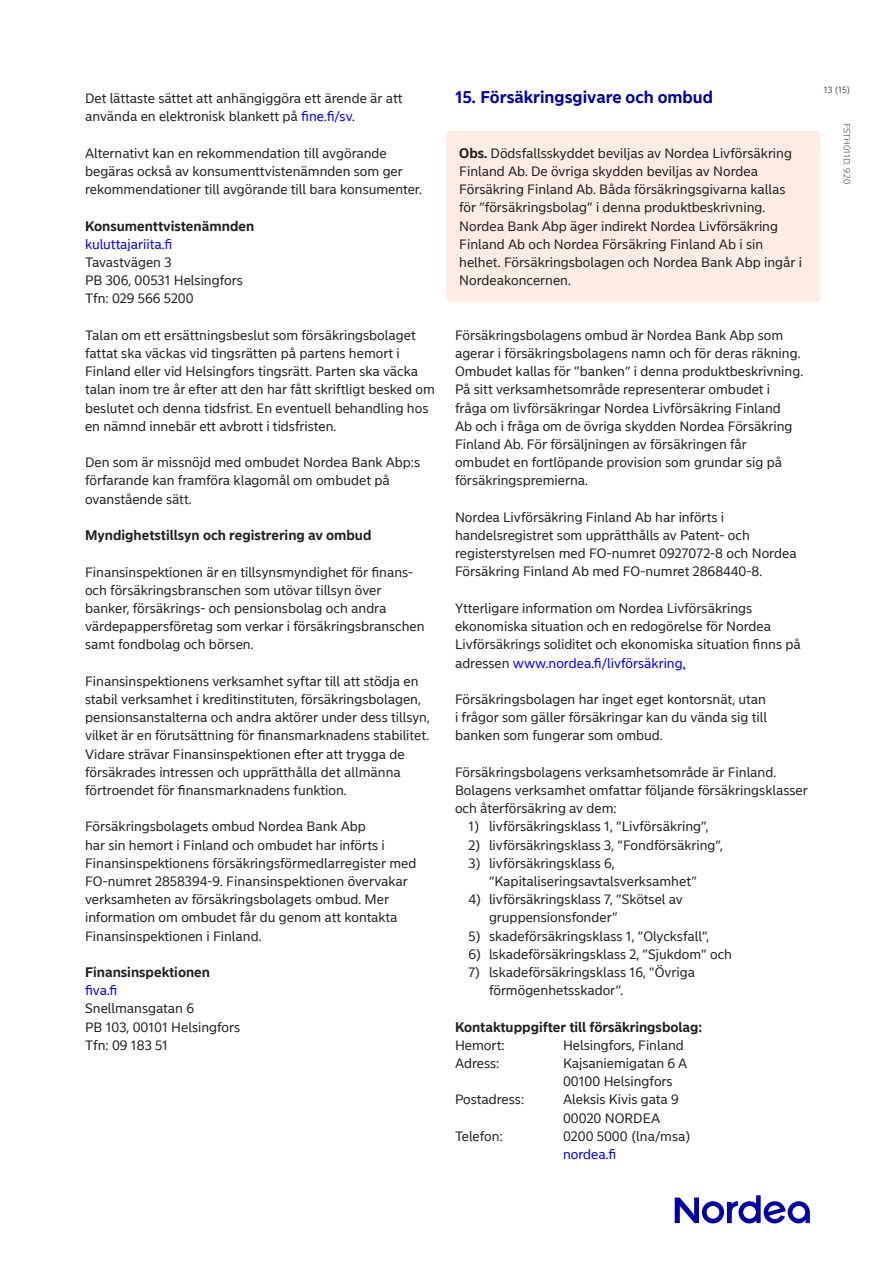
<style>
.page{position:relative;width:893px;height:1263px;background:#fff}
.page>*{position:absolute;margin:0;border:0;box-sizing:border-box;transform-origin:0 0}
.Body_text_headline{font:700 16.5px "Nordea Sans Small";color:#0000a0}
.Body_text_no_indent{font:13.5px/18.1px "Nordea Sans Small";color:#231f20}
.t1{font:700 13.5px "Nordea Sans Small";color:#231f20}
.Body_text_no_indent-2{font:13.5px "Nordea Sans Small";color:#00f}
.t2{font:300 9px "Nordea Sans Small";color:#4b4c4d}
.t3{font:9px "Nordea Sans Small";color:#4b4c4d}
.s1{color:#00f}
.s2{font-weight:700}
</style>
<div class="page">
<div style="left:446px;top:131px;width:375px;height:171px;background:#fdece4;border-radius:4px"></div>
<svg style="left:675px;top:1195px;width:135px;height:28px"></svg>
<p class="Body_text_no_indent" style="left:85px;top:90px;width:319px">Det lättaste sättet att anhängiggöra ett ärende är att använda en elektronisk blankett på <span class="s1">fine.fi/sv</span>.</p>
<p class="Body_text_no_indent" style="left:85px;top:144px;width:338px">Alternativt kan en rekommendation till avgörande begäras också av konsumenttvistenämnden som ger rekommendationer till avgörande till bara konsumenter.</p>
<h4 class="t1" style="left:85px;top:218px;width:171px">Konsumenttvistenämnden</h4>
<p class="Body_text_no_indent-2" style="left:85px;top:236px;width:89px">kuluttajariita.fi</p>
<p class="Body_text_no_indent" style="left:85px;top:253px;width:88px">Tavastvägen 3</p>
<p class="Body_text_no_indent" style="left:85px;top:272px;width:159px">PB 306, 00531 Helsingfors</p>
<p class="Body_text_no_indent" style="left:85px;top:290px;width:110px">Tfn: 029 566 5200</p>
<p class="Body_text_no_indent" style="left:85px;top:326px;width:351px">Talan om ett ersättningsbeslut som försäkringsbolaget fattat ska väckas vid tingsrätten på partens hemort i Finland eller vid Helsingfors tingsrätt. Parten ska väcka talan inom tre år efter att den har fått skriftligt besked om beslutet och denna tidsfrist. En eventuell behandling hos en nämnd innebär ett avbrott i tidsfristen.</p>
<p class="Body_text_no_indent" style="left:85px;top:454px;width:337px">Den som är missnöjd med ombudet Nordea Bank Abp:s förfarande kan framföra klagomål om ombudet på ovanstående sätt.</p>
<h4 class="t1" style="left:85px;top:527px;width:288px">Myndighetstillsyn och registrering av ombud</h4>
<p class="Body_text_no_indent" style="left:85px;top:563px;width:341px">Finansinspektionen är en tillsynsmyndighet för finans&shy;och försäkringsbranschen som utövar tillsyn över banker, försäkrings- och pensionsbolag och andra värdepappersföretag som verkar i försäkringsbranschen samt fondbolag och börsen.</p>
<p class="Body_text_no_indent" style="left:85px;top:672px;width:346px">Finansinspektionens verksamhet syftar till att stödja en stabil verksamhet i kreditinstituten, försäkringsbolagen, pensionsanstalterna och andra aktörer under dess tillsyn, vilket är en förutsättning för finansmarknadens stabilitet.<br>Vidare strävar Finansinspektionen efter att trygga de försäkrades intressen och upprätthålla det allmänna förtroendet för finansmarknadens funktion.</p>
<p class="Body_text_no_indent" style="left:85px;top:818px;width:333px">Försäkringsbolagets ombud Nordea Bank Abp<br>har sin hemort i Finland och ombudet har införts i Finansinspektionens försäkringsförmedlarregister med FO-numret 2858394-9. Finansinspektionen övervakar verksamheten av försäkringsbolagets ombud. Mer information om ombudet får du genom att kontakta Finansinspektionen i Finland.</p>
<h4 class="t1" style="left:85px;top:964px;width:127px">Finansinspektionen</h4>
<p class="Body_text_no_indent-2" style="left:85px;top:982px;width:34px">fiva.fi</p>
<p class="Body_text_no_indent" style="left:85px;top:1000px;width:111px">Snellmansgatan 6</p>
<p class="Body_text_no_indent" style="left:85px;top:1018px;width:157px">PB 103, 00101 Helsingfors</p>
<p class="Body_text_no_indent" style="left:85px;top:1036px;width:84px">Tfn: 09 183 51</p>
<h3 class="Body_text_headline" style="left:455px;top:87px;width:260px">15. Försäkringsgivare och ombud</h3>
<p class="Body_text_no_indent" style="left:459px;top:144px;width:344px"><span class="s2">Obs.</span> Dödsfallsskyddet beviljas av Nordea Livförsäkring Finland Ab. De övriga skydden beviljas av Nordea Försäkring Finland Ab. Båda försäkringsgivarna kallas för ”försäkringsbolag” i denna produktbeskrivning.<br>Nordea Bank Abp äger indirekt Nordea Livförsäkring Finland Ab och Nordea Försäkring Finland Ab i sin helhet. Försäkringsbolagen och Nordea Bank Abp ingår i Nordeakoncernen.</p>
<p class="t3" style="left:824px;top:84px;width:28px">13 (15)</p>
<p class="t2" style="left:852px;top:123px;width:63px;rotate:90deg">FSTH011D. 9.20</p>
<p class="Body_text_no_indent" style="left:455px;top:326px;width:350px">Försäkringsbolagens ombud är Nordea Bank Abp som agerar i försäkringsbolagens namn och för deras räkning.<br>Ombudet kallas för ”banken” i denna produktbeskrivning.<br>På sitt verksamhetsområde representerar ombudet i fråga om livförsäkringar Nordea Livförsäkring Finland<br>Ab och i fråga om de övriga skydden Nordea Försäkring Finland Ab. För försäljningen av försäkringen får ombudet en fortlöpande provision som grundar sig på försäkringspremierna.</p>
<p class="Body_text_no_indent" style="left:455px;top:508px;width:343px">Nordea Livförsäkring Finland Ab har införts i handelsregistret som upprätthålls av Patent- och registerstyrelsen med FO-numret 0927072-8 och Nordea Försäkring Finland Ab med FO-numret 2868440-8.</p>
<p class="Body_text_no_indent" style="left:455px;top:599px;width:347px">Ytterligare information om Nordea Livförsäkrings ekonomiska situation och en redogörelse för Nordea Livförsäkrings soliditet och ekonomiska situation finns på adressen <span class="s1">www.nordea.fi/livförsäkring.</span></p>
<p class="Body_text_no_indent" style="left:455px;top:690px;width:314px;text-align:justify">Försäkringsbolagen har inget eget kontorsnät, utan i frågor som gäller försäkringar kan du vända sig till banken som fungerar som ombud.</p>
<p class="Body_text_no_indent" style="left:455px;top:763px;width:354px">Försäkringsbolagens verksamhetsområde är Finland.<br>Bolagens verksamhet omfattar följande försäkringsklasser och återförsäkring av dem:</p>
<p class="Body_text_no_indent" style="left:469px;top:818px;width:241px">1) livförsäkringsklass 1, ”Livförsäkring”,</p>
<p class="Body_text_no_indent" style="left:469px;top:836px;width:256px">2) livförsäkringsklass 3, ”Fondförsäkring”,</p>
<p class="Body_text_no_indent" style="left:489px;top:854px;width:209px;text-indent:-20px">3) livförsäkringsklass 6, ”Kapitaliseringsavtalsverksamhet”</p>
<p class="Body_text_no_indent" style="left:489px;top:890px;width:195px;text-indent:-20px">4) livförsäkringsklass 7, ”Skötsel av gruppensionsfonder”</p>
<p class="Body_text_no_indent" style="left:469px;top:927px;width:242px">5) skadeförsäkringsklass 1, ”Olycksfall”,</p>
<p class="Body_text_no_indent" style="left:469px;top:945px;width:265px">6) lskadeförsäkringsklass 2, ”Sjukdom” och</p>
<p class="Body_text_no_indent" style="left:489px;top:963px;width:208px;text-indent:-20px">7) lskadeförsäkringsklass 16, ”Övriga förmögenhetsskador”.</p>
<h4 class="t1" style="left:455px;top:1018px;width:249px">Kontaktuppgifter till försäkringsbolag:</h4>
<p class="Body_text_no_indent" style="left:455px;top:1036px;width:51px">Hemort:</p>
<p class="Body_text_no_indent" style="left:563px;top:1036px;width:122px">Helsingfors, Finland</p>
<p class="Body_text_no_indent" style="left:455px;top:1054px;width:46px">Adress:</p>
<p class="Body_text_no_indent" style="left:563px;top:1054px;width:126px">Kajsaniemigatan 6 A</p>
<p class="Body_text_no_indent" style="left:563px;top:1072px;width:111px">00100 Helsingfors</p>
<p class="Body_text_no_indent" style="left:455px;top:1091px;width:71px">Postadress:</p>
<p class="Body_text_no_indent" style="left:563px;top:1091px;width:117px">Aleksis Kivis gata 9</p>
<p class="Body_text_no_indent" style="left:563px;top:1109px;width:99px">00020 NORDEA</p>
<p class="Body_text_no_indent" style="left:455px;top:1127px;width:49px">Telefon:</p>
<p class="Body_text_no_indent" style="left:563px;top:1127px;width:129px">0200 5000 (lna/msa)</p>
<p class="Body_text_no_indent-2" style="left:563px;top:1146px;width:55px">nordea.fi</p>
</div>
